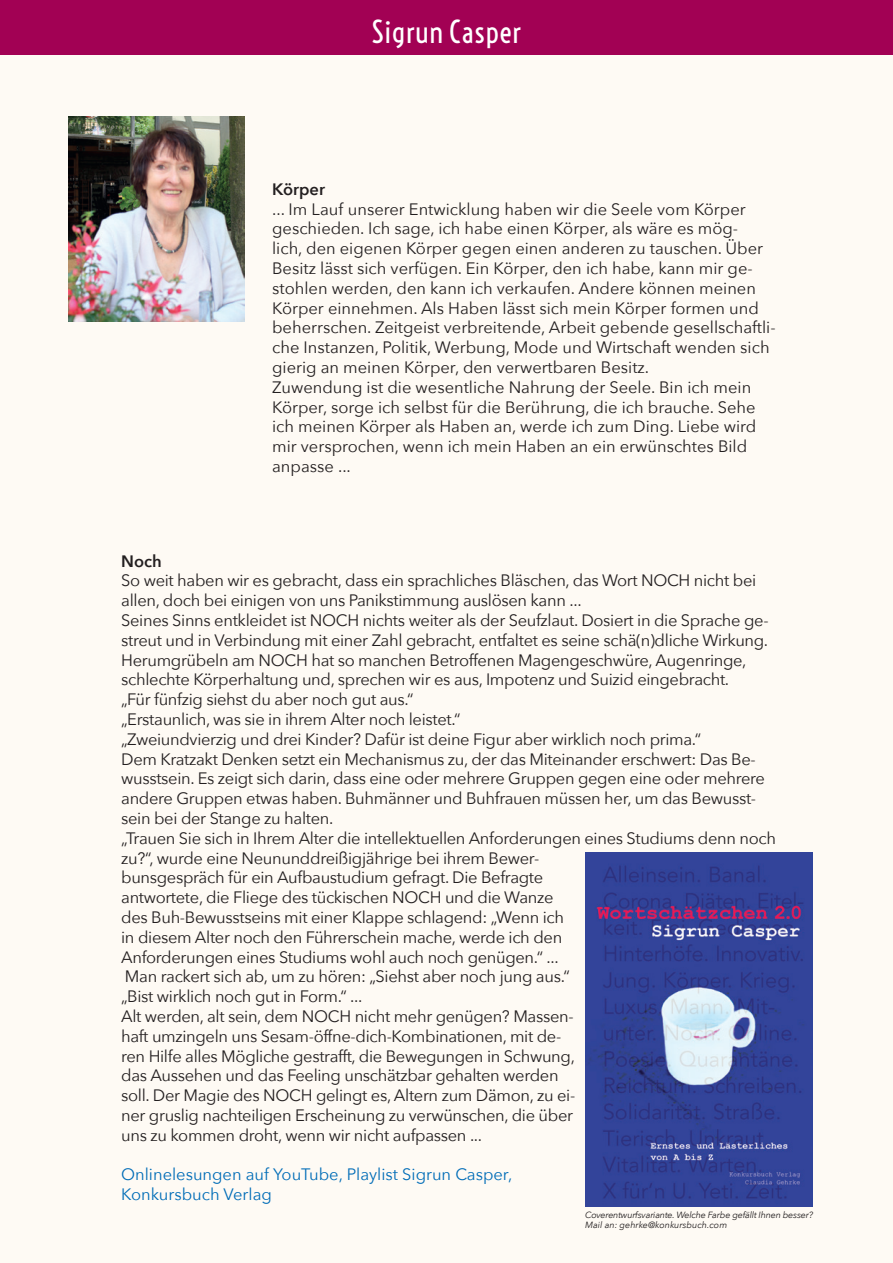
<style>
.page{position:relative;width:893px;height:1263px;background:#fff}
.page>*{position:absolute;margin:0;border:0;box-sizing:border-box;transform-origin:0 0}
.t1{font:30px "Voltaire";color:#fff}
.t2{font:16.5px/19.8px "Avenir Next";letter-spacing:-.02em;color:#231f20}
.t3{font:16.5px/19.8px "Avenir Next";color:#231f20}
.t4{font:16.5px/19.8px "Avenir Next";color:#006cb7}
.t5{font:600 16.5px "Avenir Next";color:#231f20}
.t6{font:italic 9px/9.8px "Avenir Next";letter-spacing:-.02em;color:#231f20}
</style>
<div class="page">
<div style="left:0;top:4px;width:893px;height:1259px;background:#fefaf4"></div>
<div style="left:0;top:0;width:893px;height:55px;background:#a20154"></div>
<img style="left:585px;top:853px;width:227px;height:353px">
<img style="left:68px;top:116px;width:176px;height:206px">
<h1 class="t1" style="left:372px;top:14px;width:151px">Sigrun Casper</h1>
<p class="t5" style="left:272px;top:175px;width:54px">Körper</p>
<p class="t3" style="left:272px;top:198px;width:505px">... Im Lauf unserer Entwicklung haben wir die Seele vom Körper geschieden. Ich sage, ich habe einen Körper, als wäre es mög-<br>lich, den eigenen Körper gegen einen anderen zu tauschen. Über Besitz lässt sich verfügen. Ein Körper, den ich habe, kann mir ge&shy;stohlen werden, den kann ich verkaufen. Andere können meinen Körper einnehmen. Als Haben lässt sich mein Körper formen und beherrschen. Zeitgeist verbreitende, Arbeit gebende gesellschaftli&shy;che Instanzen, Politik, Werbung, Mode und Wirtschaft wenden sich gierig an meinen Körper, den verwertbaren Besitz.<br>Zuwendung ist die wesentliche Nahrung der Seele. Bin ich mein Körper, sorge ich selbst für die Berührung, die ich brauche. Sehe ich meinen Körper als Haben an, werde ich zum Ding. Liebe wird mir versprochen, wenn ich mein Haben an ein erwünschtes Bild anpasse ...</p>
<p class="t5" style="left:121px;top:547px;width:42px">Noch</p>
<p class="t2" style="left:121px;top:570px;width:656px">So weit haben wir es gebracht, dass ein sprachliches Bläschen, das Wort NOCH nicht bei allen, doch bei einigen von uns Panikstimmung auslösen kann ...<br>Seines Sinns entkleidet ist NOCH nichts weiter als der Seufzlaut. Dosiert in die Sprache ge&shy;streut und in Verbindung mit einer Zahl gebracht, entfaltet es seine schä(n)dliche Wirkung.<br>Herumgrübeln am NOCH hat so manchen Betroffenen Magengeschwüre, Augenringe, schlechte Körperhaltung und, sprechen wir es aus, Impotenz und Suizid eingebracht.<br>„Für fünfzig siehst du aber noch gut aus.“<br>„Erstaunlich, was sie in ihrem Alter noch leistet.“<br>„Zweiundvierzig und drei Kinder? Dafür ist deine Figur aber wirklich noch prima.“<br>Dem Kratzakt Denken setzt ein Mechanismus zu, der das Miteinander erschwert: Das Be&shy;wusstsein. Es zeigt sich darin, dass eine oder mehrere Gruppen gegen eine oder mehrere andere Gruppen etwas haben. Buhmänner und Buhfrauen müssen her, um das Bewusst&shy;sein bei der Stange zu halten.<br>„Trauen Sie sich in Ihrem Alter die intellektuellen Anforderungen eines Studiums denn noch zu?“, wurde eine Neununddreißigjährige bei ihrem Bewer-<br>bunsgespräch für ein Aufbaustudium gefragt. Die Befragte<br>antwortete, die Fliege des tückischen NOCH und die Wanze<br>des Buh-Bewusstseins mit einer Klappe schlagend: „Wenn ich<br>in diesem Alter noch den Führerschein mache, werde ich den<br>Anforderungen eines Studiums wohl auch noch genügen.“ ...<br>Man rackert sich ab, um zu hören: „Siehst aber noch jung aus.“<br>„Bist wirklich noch gut in Form.“ ...<br>Alt werden, alt sein, dem NOCH nicht mehr genügen? Massen-<br>haft umzingeln uns Sesam-öffne-dich-Kombinationen, mit de-<br>ren Hilfe alles Mögliche gestrafft, die Bewegungen in Schwung,<br>das Aussehen und das Feeling unschätzbar gehalten werden<br>soll. Der Magie des NOCH gelingt es, Altern zum Dämon, zu ei-<br>ner gruslig nachteiligen Erscheinung zu verwünschen, die über<br>uns zu kommen droht, wenn wir nicht aufpassen ...</p>
<p class="t4" style="left:121px;top:1164px;width:393px">Onlinelesungen auf YouTube, Playlist Sigrun Casper,<br>Konkursbuch Verlag</p>
<p class="t6" style="left:585px;top:1209px;width:229px">Coverentwurfsvariante. Welche Farbe gefällt Ihnen besser?<br>Mail an: gehrke@konkursbuch.com</p>
</div>
